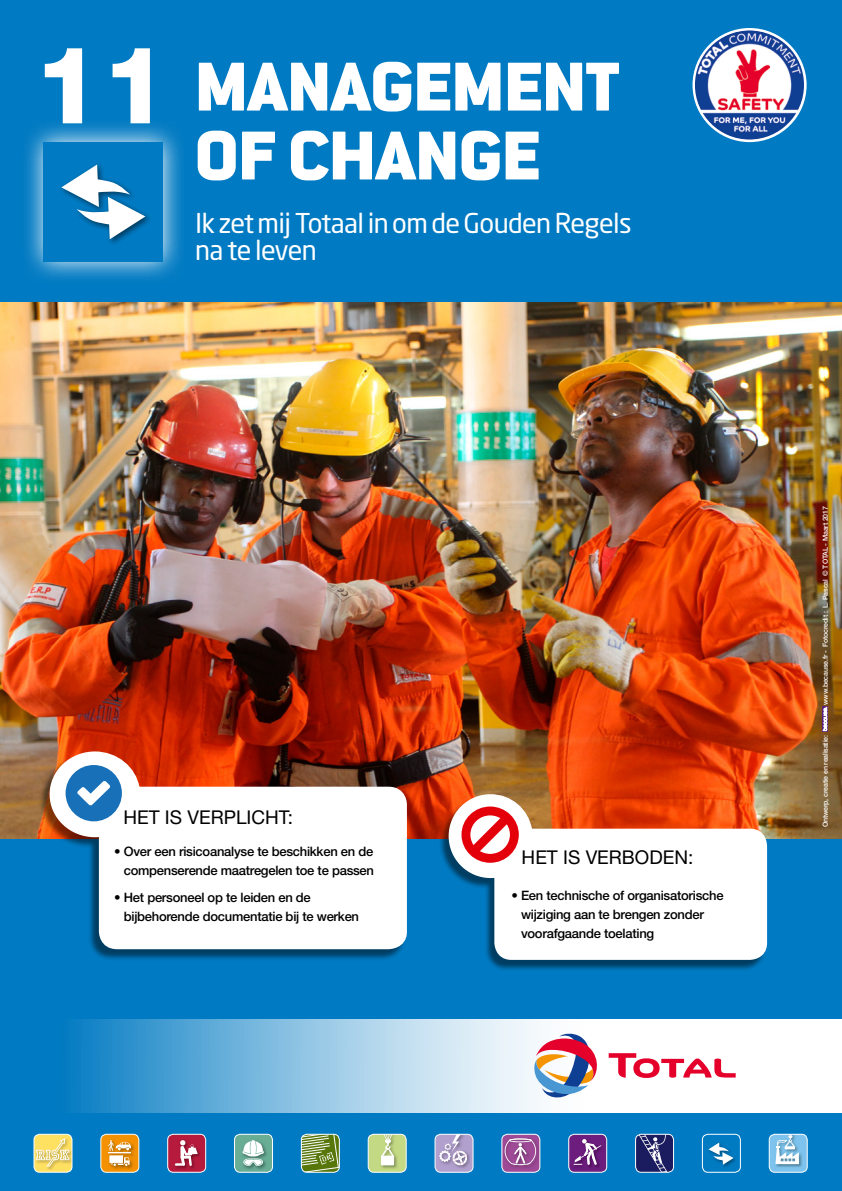
<style>
.page{position:relative;width:842px;height:1191px;background:#007ac2}
.page>*{position:absolute;margin:0;border:0;box-sizing:border-box;transform-origin:0 0}
.t1{font:800 107.6px "Helvetica Neue LT Std";color:#fff}
.t2{font:900 75.8px/68.9px "Conduit ITC Std";color:#fff}
.t3{font:27px/27px "Neo Sans Pro";letter-spacing:-.02em;color:#fff}
.t4{font:19px "Helvetica Neue LT Std";color:#000}
.t5{font:500 13px/19px "Helvetica Neue LT Std";letter-spacing:-.02em;color:#000}
.t6{font:500 7px "Helvetica Neue LT Std";letter-spacing:-.02em;color:#fff}
</style>
<div class="page">
<svg style="left:34px;top:1135px;width:38px;height:37px"></svg>
<div style="left:34px;top:1133px;width:38px;height:39px;border:1px solid #fff;border-radius:6px"></div>
<svg style="left:101px;top:1135px;width:38px;height:37px"></svg>
<div style="left:100px;top:1133px;width:39px;height:39px;border:1px solid #fff;border-radius:6px"></div>
<svg style="left:168px;top:1135px;width:38px;height:37px"></svg>
<div style="left:167px;top:1133px;width:39px;height:39px;border:1px solid #fff;border-radius:6px"></div>
<svg style="left:235px;top:1135px;width:37px;height:37px"></svg>
<div style="left:234px;top:1133px;width:39px;height:39px;border:1px solid #fff;border-radius:6px"></div>
<svg style="left:301px;top:1135px;width:38px;height:37px"></svg>
<div style="left:301px;top:1133px;width:39px;height:39px;border:1px solid #fff;border-radius:6px"></div>
<svg style="left:368px;top:1135px;width:38px;height:37px"></svg>
<div style="left:368px;top:1133px;width:39px;height:39px;border:1px solid #fff;border-radius:6px"></div>
<svg style="left:435px;top:1135px;width:38px;height:37px"></svg>
<div style="left:435px;top:1133px;width:38px;height:39px;border:1px solid #fff;border-radius:6px"></div>
<svg style="left:502px;top:1135px;width:38px;height:37px"></svg>
<div style="left:501px;top:1133px;width:39px;height:39px;border:1px solid #fff;border-radius:6px"></div>
<svg style="left:569px;top:1135px;width:38px;height:37px"></svg>
<div style="left:568px;top:1133px;width:39px;height:39px;border:1px solid #fff;border-radius:6px"></div>
<svg style="left:635px;top:1135px;width:38px;height:37px"></svg>
<div style="left:635px;top:1133px;width:39px;height:39px;border:1px solid #fff;border-radius:6px"></div>
<svg style="left:702px;top:1135px;width:38px;height:37px"></svg>
<div style="left:702px;top:1133px;width:39px;height:39px;border:1px solid #fff;border-radius:6px"></div>
<svg style="left:769px;top:1135px;width:38px;height:37px"></svg>
<div style="left:769px;top:1133px;width:39px;height:39px;border:1px solid #fff;border-radius:6px"></div>
<svg style="left:692px;top:28px;width:115px;height:114px"></svg>
<img style="left:695px;top:30px;width:109px;height:109px;border-radius:55px">
<svg style="left:73px;top:1019px;width:769px;height:93px;background:#b0d5eb"></svg>
<svg style="left:609px;top:1053px;width:127px;height:25px;background:#f49eae"></svg>
<svg style="left:534px;top:1032px;width:66px;height:69px;background:#c4a8b5"></svg>
<svg style="left:26px;top:124px;width:155px;height:155px"></svg>
<div style="left:44px;top:142px;width:119px;height:120px;background:#007ac2"></div>
<div style="left:74px;top:194px;width:78px;height:52px;background:#000;opacity:.3"></div>
<svg style="left:61px;top:164px;width:84px;height:75px"></svg>
<img style="left:0;top:302px;width:842px;height:536px">
<div style="left:439px;top:796px;width:327px;height:175px;background:#000;opacity:.5"></div>
<svg style="left:448px;top:793px;width:320px;height:167px;background:#e2d1cb"></svg>
<svg style="left:459px;top:803px;width:62px;height:63px;background:#f29094"></svg>
<div style="left:39px;top:753px;width:367px;height:208px;background:#000;opacity:.5"></div>
<svg style="left:49px;top:750px;width:359px;height:200px;background:#d7cecf"></svg>
<div style="left:66px;top:765px;width:56px;height:56px;background:#1770b8;border-radius:50%"></div>
<svg style="left:77px;top:781px;width:33px;height:24px"></svg>
<svg style="left:822px;top:706px;width:6px;height:25px"></svg>
<svg style="left:823px;top:707px;width:4px;height:24px"></svg>
<h1 class="t1" style="left:34px;top:21px;width:137px">11</h1>
<h2 class="t2" style="left:195px;top:53px;width:426px">MANAGEMENT<br>OF CHANGE</h2>
<h3 class="t3" style="left:195px;top:209px;width:438px">Ik zet mij Totaal in om de Gouden Regels na te leven</h3>
<h3 class="t4" style="left:123px;top:806px;width:171px">HET IS VERPLICHT:</h3>
<p class="t5" style="left:114px;top:841px;width:261px;text-align:right">• Over een risicoanalyse te beschikken en de compenserende maatregelen toe te passen</p>
<p class="t5" style="left:124px;top:887px;width:237px;text-indent:-10px">• Het personeel op te leiden en de bijbehorende documentatie bij te werken</p>
<h3 class="t4" style="left:522px;top:846px;width:173px">HET IS VERBODEN:</h3>
<p class="t5" style="left:521px;top:885px;width:204px;text-indent:-10px">• Een technische of organisatorische wijziging aan te brengen zonder voorafgaande toelating</p>
<p class="t6" style="left:821px;top:705px;width:200px;rotate:-90deg">www.because.fr - Fotocredit : L. Pascal © TOTAL - Maart 2017</p>
<p class="t6" style="left:821px;top:827px;width:94px;rotate:-90deg">Ontwerp, creatie en realisatie:</p>
</div>
